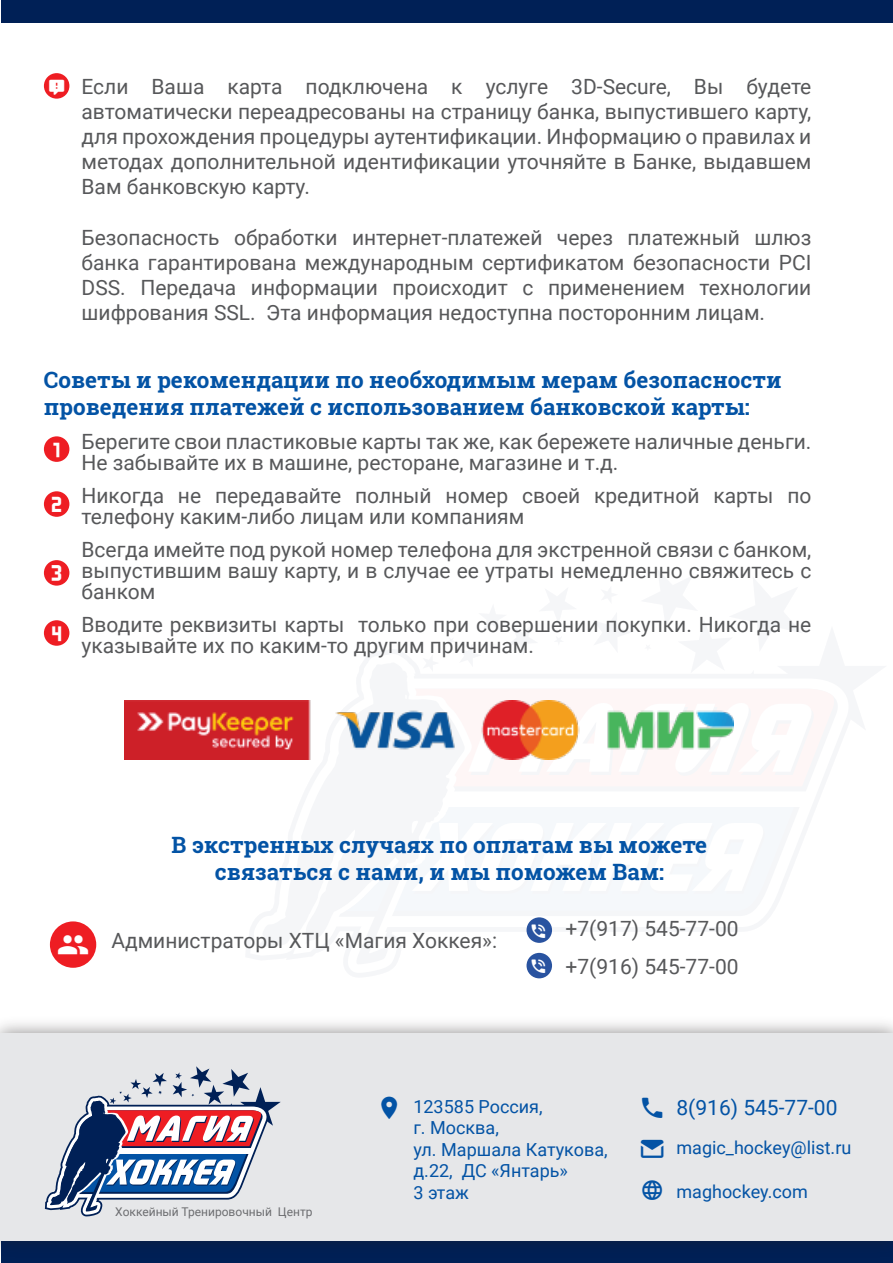
<style>
.page{position:relative;width:893px;height:1263px;background:#fff}
.page>*{position:absolute;margin:0;border:0;box-sizing:border-box;transform-origin:0 0}
.t1{font:700 22.5px/27px "Roboto Slab";color:#0353a5;text-align:center}
.t2{font:21px/25.2px "Roboto";color:#57585a}
.t3{font:21px "Roboto";color:#0353a5}
.t4{font:18px/21.6px "Roboto";color:#0353a5}
.t5{font:12px "Roboto";color:#6c6d70}
</style>
<div class="page">
<div style="left:44px;top:73px;width:25px;height:26px;background:#ee1d23;border-radius:50%"></div>
<div style="left:1px;top:0;width:892px;height:22px;background:#002056"></div>
<div style="left:44px;top:436px;width:25px;height:26px;background:#ee1d23;border-radius:50%"></div>
<div style="left:44px;top:560px;width:25px;height:26px;background:#ee1d23;border-radius:50%"></div>
<div style="left:44px;top:620px;width:25px;height:26px;background:#ee1d23;border-radius:50%"></div>
<div style="left:44px;top:491px;width:25px;height:26px;background:#ee1d23;border-radius:50%"></div>
<img style="left:124px;top:700px;width:609px;height:59px">
<img style="left:0;top:1023px;width:893px;height:240px">
<div style="left:1px;top:1033px;width:892px;height:207px;background:#e6e7e9"></div>
<svg style="left:45px;top:1066px;width:236px;height:150px"></svg>
<hr style="left:118px;top:1151px;width:133px;height:3px;background:#fff">
<div style="left:526px;top:917px;width:26px;height:26px;background:#2953a0;border-radius:50%"></div>
<div style="left:526px;top:953px;width:26px;height:25px;background:#2953a0;border-radius:50%"></div>
<div style="left:50px;top:921px;width:46px;height:47px;background:#ee1d23;border-radius:50%"></div>
<p class="t2" style="left:82px;top:73px;width:731px;text-align:justify">Если Ваша карта подключена к услуге 3D-Secure, Вы будете автоматически переадресованы на страницу банка, выпустившего карту, для прохождения процедуры аутентификации. Информацию о правилах и методах дополнительной идентификации уточняйте в Банке, выдавшем Вам банковскую карту.</p>
<p class="t2" style="left:82px;top:224px;width:731px;text-align:justify">Безопасность обработки интернет-платежей через платежный шлюз банка гарантирована международным сертификатом безопасности PCI DSS. Передача информации происходит с применением технологии шифрования SSL. Эта информация недоступна посторонним лицам.</p>
<p class="t1" style="left:44px;top:366px;width:739px;text-align:left">Советы и рекомендации по необходимым мерам безопасности проведения платежей с использованием банковской карты:</p>
<p class="t2" style="left:82px;top:430px;width:731px;line-height:21px">Берегите свои пластиковые карты так же, как бережете наличные деньги.<br>Не забывайте их в машине, ресторане, магазине и т.д.</p>
<p class="t2" style="left:82px;top:484px;width:731px;line-height:21px">Никогда не передавайте полный номер своей кредитной карты по телефону каким-либо лицам или компаниям</p>
<p class="t2" style="left:82px;top:538px;width:731px;line-height:21px;text-align:justify">Всегда имейте под рукой номер телефона для экстренной связи с банком, выпустившим вашу карту, и в случае ее утраты немедленно свяжитесь с банком</p>
<p class="t2" style="left:82px;top:613px;width:731px;line-height:21px">Вводите реквизиты карты только при совершении покупки. Никогда не указывайте их по каким-то другим причинам.</p>
<p class="t1" style="left:172px;top:831px;width:537px">В экстренных случаях по оплатам вы можете связаться с нами, и мы поможем Вам:</p>
<p class="t2" style="left:111px;top:927px;width:387px">Администраторы ХТЦ «Магия Хоккея»:</p>
<p class="t2" style="left:566px;top:909px;width:175px;line-height:37.5px">+7(917) 545-77-00 +7(916) 545-77-00</p>
<p class="t5" style="left:115px;top:1204px;width:199px">Хоккейный Тренировочный Центр</p>
<p class="t4" style="left:413px;top:1095px;width:196px">123585 Россия,<br>г. Москва,<br>ул. Маршала Катукова, д.22, ДС «Янтарь»<br>3 этаж</p>
<p class="t3" style="left:676px;top:1093px;width:163px">8(916) 545-77-00</p>
<p class="t4" style="left:676px;top:1136px;width:176px">magic_hockey@list.ru</p>
<p class="t4" style="left:641px;top:1180px;width:169px">• maghockey.com</p>
</div>
